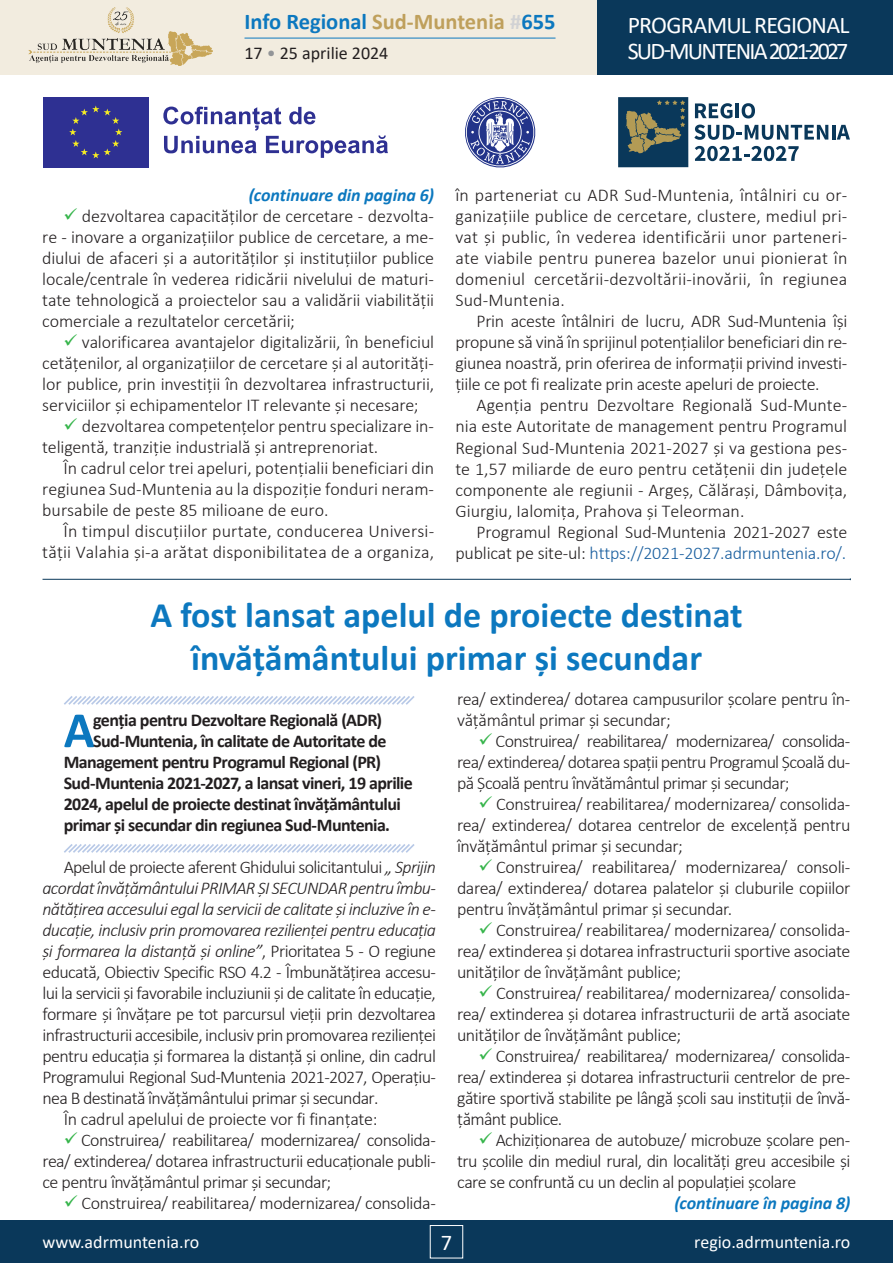
<style>
.page{position:relative;width:893px;height:1263px;background:#fff}
.page>*{position:absolute;margin:0;border:0;box-sizing:border-box;transform-origin:0 0}
.t1{font:700 51.15px "Calibri";color:#0c78bf}
.t2{font:700 36px/43.2px "Calibri";color:#0c78bf;text-align:center}
.t3{font:24px/25.5px "Calibri";letter-spacing:-.055em;color:#fff}
.t4{font:700 22.5px "Calibri";color:#0c78bf}
.t5{font:22.5px "Calibri";color:#fff}
.t6{font:300 18px/21px "Calibri";letter-spacing:-.02em;color:#231f20;text-align:justify}
.t7{font:700 18px "Calibri";letter-spacing:-.035em;color:#231f20}
.t8{font:italic 300 18px "Calibri";letter-spacing:-.035em;color:#231f20}
.t9{font:300 18px "Calibri";color:#231f20}
.t10{font:300 18px "Calibri";letter-spacing:.01em;color:#231f20}
.t11{font:italic 700 18px "Calibri";letter-spacing:-.005em;color:#0c78bf}
.t12{font:18px "Calibri";color:#fff}
.t13{font:18px "Calibri";color:#231f20}
.s1{color:#bfa05c}
.s2{color:#d1d2d4}
.s3{color:#939598}
.s4{color:#175d9e}
.s5{font-style:italic}
.s6{font-style:normal}
</style>
<div class="page">
<div style="left:0;top:1220px;width:893px;height:43px;background:#0a385a"></div>
<div style="left:0;top:0;width:893px;height:75px;background:#f2ecdf"></div>
<div style="left:597px;top:0;width:296px;height:75px;background:#0a385a"></div>
<hr style="left:244px;top:38px;width:311px;height:1px;background:#0c78bf">
<img style="left:28px;top:7px;width:185px;height:59px">
<svg style="left:695px;top:146px;width:104px;height:15px"></svg>
<svg style="left:837px;top:125px;width:13px;height:15px"></svg>
<hr style="left:832px;top:125px;width:3px;height:15px;background:#0a385a">
<svg style="left:694px;top:125px;width:134px;height:15px"></svg>
<svg style="left:742px;top:103px;width:13px;height:15px"></svg>
<hr style="left:735px;top:103px;width:4px;height:15px;background:#0a385a">
<svg style="left:695px;top:103px;width:37px;height:15px"></svg>
<div style="left:618px;top:97px;width:70px;height:70px;background:#0a385a"></div>
<svg style="left:625px;top:100px;width:60px;height:53px"></svg>
<div style="left:43px;top:97px;width:105px;height:70px;background:#2e3092"></div>
<svg style="left:69px;top:105px;width:53px;height:53px"></svg>
<svg style="left:163px;top:107px;width:225px;height:51px"></svg>
<svg style="left:465px;top:97px;width:71px;height:71px"></svg>
<svg style="left:64px;top:696px;width:351px;height:9px"></svg>
<svg style="left:64px;top:844px;width:351px;height:9px"></svg>
<hr style="left:43px;top:579px;width:807px;height:1px;background:#0a385a">
<p class="t4" style="left:244px;top:6px;width:313px">Info Regional <span class="s1">Sud-Muntenia</span> <span class="s2">#</span>655</p>
<p class="t13" style="left:244px;top:41px;width:145px">17 <span class="s3">•</span> 25 aprilie 2024</p>
<h3 class="t3" style="left:628px;top:12px;width:223px">PROGRAMUL REGIONAL<br>SUD-MUNTENIA 2021-2027</h3>
<p class="t11" style="left:249px;top:183px;width:187px">(continuare din pagina 6)</p>
<p class="t6" style="left:42px;top:206px;width:393px;text-indent:39px">dezvoltarea capacităților de cercetare - dezvolta&shy;re - inovare a organizațiilor publice de cercetare, a me&shy;diului de afaceri și a autorităților și instituțiilor publice locale/centrale în vederea ridicării nivelului de maturi&shy;tate tehnologică a proiectelor sau a validării viabilității comerciale a rezultatelor cercetării;</p>
<p class="t6" style="left:82px;top:332px;width:354px">valorificarea avantajelor digitalizării, în beneficiul</p>
<p class="t6" style="left:42px;top:353px;width:393px">cetățenilor, al organizațiilor de cercetare și al autorități-</p>
<p class="t6" style="left:42px;top:374px;width:393px">lor publice, prin investiții în dezvoltarea infrastructurii,</p>
<p class="t6" style="left:42px;top:395px;width:378px">serviciilor și echipamentelor IT relevante și necesare;</p>
<p class="t6" style="left:82px;top:416px;width:354px">dezvoltarea competențelor pentru specializare in-</p>
<p class="t6" style="left:42px;top:437px;width:337px">teligentă, tranziție industrială și antreprenoriat.</p>
<p class="t9" style="left:64px;top:457px;width:372px">În cadrul celor trei apeluri, potențialii beneficiari din</p>
<p class="t9" style="left:42px;top:478px;width:393px">regiunea Sud-Muntenia au la dispoziție fonduri neram-</p>
<p class="t9" style="left:42px;top:499px;width:288px">bursabile de peste 85 milioane de euro.</p>
<p class="t10" style="left:64px;top:520px;width:372px">În timpul discuțiilor purtate, conducerea Universi-</p>
<p class="t10" style="left:42px;top:541px;width:394px">tății Valahia și-a arătat disponibilitatea de a organiza,</p>
<p class="t6" style="left:455px;top:185px;width:393px">în parteneriat cu ADR Sud-Muntenia, întâlniri cu or&shy;ganizațiile publice de cercetare, clustere, mediul pri&shy;vat și public, în vederea identificării unor parteneri&shy;ate viabile pentru punerea bazelor unui pionierat în domeniul cercetării-dezvoltării-inovării, în regiunea Sud-Muntenia.</p>
<p class="t6" style="left:455px;top:311px;width:393px;text-indent:21px">Prin aceste întâlniri de lucru, ADR Sud-Muntenia își propune să vină în sprijinul potențialilor beneficiari din re&shy;giunea noastră, prin oferirea de informații privind investi&shy;țiile ce pot fi realizate prin aceste apeluri de proiecte.</p>
<p class="t6" style="left:455px;top:395px;width:393px;text-indent:21px">Agenția pentru Dezvoltare Regională Sud-Munte&shy;nia este Autoritate de management pentru Programul Regional Sud-Muntenia 2021-2027 și va gestiona pes&shy;te 1,57 miliarde de euro pentru cetățenii din județele componente ale regiunii - Argeș, Călărași, Dâmbovița, Giurgiu, Ialomița, Prahova și Teleorman.</p>
<p class="t6" style="left:455px;top:521px;width:393px;text-align:right">Programul Regional Sud-Muntenia 2021-2027 este publicat pe site-ul: <span class="s4">https://2021-2027.adrmuntenia.ro/.</span></p>
<h2 class="t2" style="left:150px;top:593px;width:594px">A fost lansat apelul de proiecte destinat învățământului primar și secundar</h2>
<h1 class="t1" style="left:64px;top:694px;width:32px">A</h1>
<p class="t7" style="left:93px;top:707px;width:291px">genția pentru Dezvoltare Regională (ADR)</p>
<p class="t7" style="left:93px;top:728px;width:295px">Sud-Muntenia, în calitate de Autoritate de</p>
<p class="t7" style="left:64px;top:749px;width:319px">Management pentru Programul Regional (PR)</p>
<p class="t7" style="left:64px;top:770px;width:351px">Sud-Muntenia 2021-2027, a lansat vineri, 19 aprilie</p>
<p class="t7" style="left:64px;top:791px;width:339px">2024, apelul de proiecte destinat învățământului</p>
<p class="t7" style="left:64px;top:812px;width:328px">primar și secundar din regiunea Sud-Muntenia.</p>
<p class="t6" style="left:64px;top:856px;width:374px">Apelul de proiecte aferent Ghidului solicitantului <span class="s5">„ Sprijin</span></p>
<p class="t8" style="left:42px;top:877px;width:395px">acordat învățământului PRIMAR ȘI SECUNDAR pentru îmbu-</p>
<p class="t8" style="left:42px;top:898px;width:395px">nătățirea accesului egal la servicii de calitate și incluzive în e-</p>
<p class="t8" style="left:42px;top:919px;width:395px">ducație, inclusiv prin promovarea rezilienței pentru educația</p>
<p class="t8" style="left:42px;top:940px;width:395px">și formarea la distanță și online”<span class="s6">, Prioritatea 5 - O regiune</span></p>
<p class="t6" style="left:42px;top:961px;width:395px">educată, Obiectiv Specific RSO 4.2 - Îmbunătățirea accesu-</p>
<p class="t6" style="left:42px;top:982px;width:395px">lui la servicii și favorabile incluziunii și de calitate în educație,</p>
<p class="t6" style="left:42px;top:1003px;width:395px">formare și învățare pe tot parcursul vieții prin dezvoltarea</p>
<p class="t6" style="left:42px;top:1024px;width:395px">infrastructurii accesibile, inclusiv prin promovarea rezilienței</p>
<p class="t6" style="left:42px;top:1045px;width:395px">pentru educația și formarea la distanță și online, din cadrul</p>
<p class="t6" style="left:42px;top:1066px;width:395px">Programului Regional Sud-Muntenia 2021-2027, Operațiu-</p>
<p class="t6" style="left:42px;top:1087px;width:338px">nea B destinată învățământului primar și secundar.</p>
<p class="t6" style="left:64px;top:1108px;width:315px">În cadrul apelului de proiecte vor fi finanțate:</p>
<p class="t6" style="left:81px;top:1129px;width:356px">Construirea/ reabilitarea/ modernizarea/ consolida-</p>
<p class="t6" style="left:42px;top:1150px;width:395px">rea/ extinderea/ dotarea infrastructurii educaționale publi-</p>
<p class="t6" style="left:42px;top:1171px;width:290px">ce pentru învățământul primar și secundar;</p>
<p class="t6" style="left:81px;top:1192px;width:356px">Construirea/ reabilitarea/ modernizarea/ consolida-</p>
<p class="t6" style="left:457px;top:688px;width:395px">rea/ extinderea/ dotarea campusurilor școlare pentru în&shy;vățământul primar și secundar;</p>
<p class="t6" style="left:457px;top:730px;width:395px;text-indent:38px">Construirea/ reabilitarea/ modernizarea/ consolida&shy;rea/ extinderea/ dotarea spații pentru Programul Școală du&shy;pă Școală pentru învătământul primar și secundar;</p>
<p class="t6" style="left:457px;top:794px;width:395px;text-indent:39px">Construirea/ reabilitarea/ modernizarea/ consolida&shy;rea/ extinderea/ dotarea centrelor de excelență pentru învățământul primar și secundar;</p>
<p class="t6" style="left:457px;top:857px;width:395px;text-indent:39px">Construirea/ reabilitarea/ modernizarea/ consoli&shy;darea/ extinderea/ dotarea palatelor și cluburile copiilor pentru învățământul primar și secundar.</p>
<p class="t6" style="left:457px;top:920px;width:395px;text-indent:39px">Construirea/ reabilitarea/ modernizarea/ consolida&shy;rea/ extinderea și dotarea infrastructurii sportive asociate unităților de învățământ publice;</p>
<p class="t6" style="left:457px;top:983px;width:395px;text-indent:39px">Construirea/ reabilitarea/ modernizarea/ consolida&shy;rea/ extinderea și dotarea infrastructurii de artă asociate unităților de învățământ publice;</p>
<p class="t6" style="left:457px;top:1046px;width:395px;text-indent:39px">Construirea/ reabilitarea/ modernizarea/ consolida&shy;rea/ extinderea și dotarea infrastructurii centrelor de pre&shy;gătire sportivă stabilite pe lângă școli sau instituții de învă&shy;țământ publice.</p>
<p class="t6" style="left:457px;top:1130px;width:395px;text-indent:39px">Achiziționarea de autobuze/ microbuze școlare pen&shy;tru școlile din mediul rural, din localități greu accesibile și care se confruntă cu un declin al populației școlare</p>
<p class="t11" style="left:675px;top:1191px;width:177px">(continuare în pagina 8)</p>
<p class="t12" style="left:43px;top:1230px;width:158px">www.adrmuntenia.ro</p>
<p class="t5" style="left:441px;top:1226px;width:13px">7</p>
<p class="t12" style="left:694px;top:1230px;width:158px">regio.adrmuntenia.ro</p>
</div>
